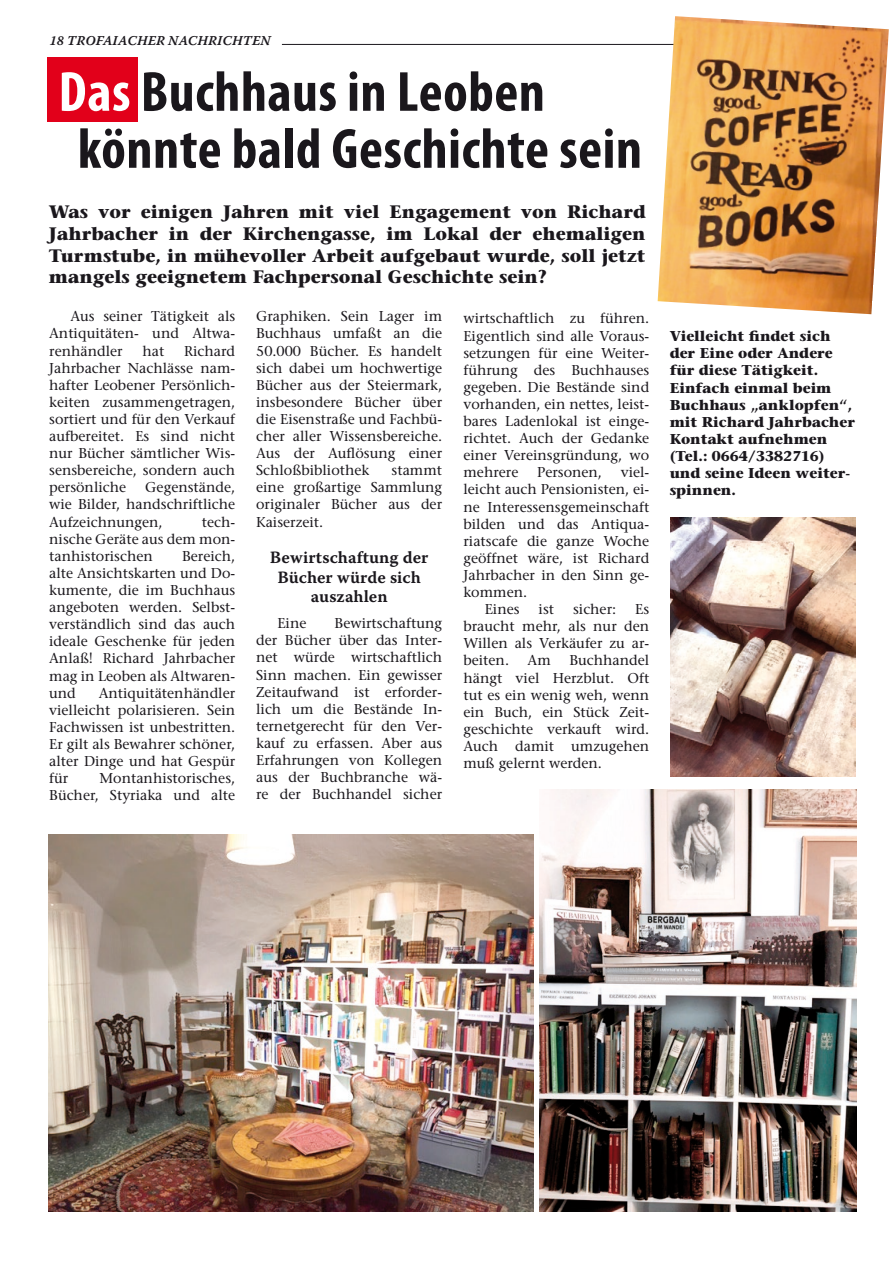
<style>
.page{position:relative;width:893px;height:1263px;background:#fff}
.page>*{position:absolute;margin:0;border:0;box-sizing:border-box;transform-origin:0 0}
.Titel_2{font:700 condensed 57px "Myriad Pro";letter-spacing:.01em;color:#1a171c}
.swt-twxt{font:700 18px/21.6px "Stone Serif";color:#1a171c;text-align:justify}
.titel_B_linfo{font:17.25px/19.5px "Warnock Pro Semibold Capt";color:#1a171c;text-align:center}
.swt-twxt-2{font:14.25px/17.1px "Stone Serif";color:#1a171c;text-align:justify}
.swt-twxt-3{font:700 14.25px/17.1px "Stone Serif";color:#1a171c}
.t1{font:13.5px "Warnock Pro Semibold It Capt";letter-spacing:.01em;color:#1a171c}
.s1{color:#fff}
</style>
<div class="page">
<hr style="left:282px;top:44px;width:575px;height:1px;background:#1a171c">
<div style="left:47px;top:57px;width:90px;height:65px;background:#e2001a"></div>
<img style="left:670px;top:518px;width:186px;height:259px">
<img style="left:540px;top:790px;width:316px;height:422px">
<img style="left:658px;top:16px;width:231px;height:298px">
<img style="left:49px;top:834px;width:485px;height:378px">
<p class="t1" style="left:50px;top:32px;width:222px">18 TROFAIACHER NACHRICHTEN</p>
<p class="Titel_2" style="left:58px;top:56px;width:488px"><span class="s1">Das</span> Buchhaus in Leoben</p>
<p class="Titel_2" style="left:78px;top:113px;width:566px">könnte bald Geschichte sein</p>
<p class="swt-twxt" style="left:49px;top:201px;width:598px">Was vor einigen Jahren mit viel Engagement von Richard Jahrbacher in der Kirchengasse, im Lokal der ehemaligen Turmstube, in mühevoller Arbeit aufgebaut wurde, soll jetzt mangels geeignetem Fachpersonal Geschichte sein?</p>
<p class="swt-twxt-2" style="left:256px;top:308px;width:188px">Graphiken. Sein Lager im Buchhaus umfaßt an die 50.000 Bücher. Es handelt sich dabei um hochwertige Bücher aus der Steiermark, insbesondere Bücher über die Eisenstraße und Fachbü&shy;cher aller Wissensbereiche.<br>Aus der Auflösung einer Schloßbibliothek</p>
<p class="swt-twxt-2" style="left:49px;top:308px;width:188px;text-indent:21px">Aus seiner Tätigkeit als Antiquitäten- und Altwa&shy;renhändler</p>
<p class="swt-twxt-2" style="left:463px;top:310px;width:187px">wirtschaftlich zu führen.<br>Eigentlich sind alle Voraus&shy;setzungen für eine Weiter&shy;führung des Buchhauses gegeben. Die Bestände sind vorhanden, ein nettes, leist&shy;bares Ladenlokal ist einge&shy;richtet. Auch der Gedanke einer Vereinsgründung, wo mehrere</p>
<p class="swt-twxt-2" style="left:49px;top:342px;width:188px;text-indent:135px">Richard Jahrbacher Nachlässe nam&shy;hafter Leobener Persönlich&shy;keiten zusammengetragen, sortiert und für den Verkauf aufbereitet. Es sind nicht nur Bücher sämtlicher Wis&shy;sensbereiche, sondern auch persönliche</p>
<p class="swt-twxt-2" style="left:142px;top:342px;width:23px">hat</p>
<p class="swt-twxt-2" style="left:256px;top:462px;width:188px;text-indent:135px">stammt eine großartige Sammlung originaler Bücher aus der Kaiserzeit.</p>
<p class="titel_B_linfo" style="left:270px;top:547px;width:160px">Bewirtschaftung der<br>Bücher würde sich auszahlen</p>
<p class="swt-twxt-2" style="left:277px;top:615px;width:31px">Eine</p>
<p class="swt-twxt-2" style="left:463px;top:464px;width:187px;text-indent:157px">viel&shy;leicht auch Pensionisten, ei&shy;ne Interessensgemeinschaft bilden und das Antiqua&shy;riatscafe die ganze Woche geöffnet wäre, ist Richard Jahrbacher in den Sinn ge&shy;kommen.</p>
<p class="swt-twxt-2" style="left:485px;top:600px;width:36px">Eines</p>
<p class="swt-twxt-2" style="left:539px;top:600px;width:17px">ist</p>
<p class="swt-twxt-2" style="left:573px;top:600px;width:45px">sicher:</p>
<p class="swt-twxt-2" style="left:537px;top:464px;width:66px">Personen,</p>
<p class="swt-twxt-2" style="left:49px;top:479px;width:188px;text-indent:96px">Gegenstände, wie Bilder, handschriftliche Aufzeichnungen,</p>
<p class="swt-twxt-2" style="left:49px;top:513px;width:188px;text-indent:153px">tech&shy;nische Geräte aus dem mon&shy;tanhistorischen</p>
<p class="swt-twxt-2" style="left:49px;top:547px;width:188px;text-indent:133px">Bereich, alte Ansichtskarten und Do&shy;kumente, die im Buchhaus angeboten werden. Selbst&shy;verständlich sind das auch ideale Geschenke für jeden Anlaß! Richard Jahrbacher mag in Leoben als Altwaren&shy;und</p>
<p class="swt-twxt-2" style="left:463px;top:600px;width:187px;text-indent:172px">Es braucht mehr, als nur den Willen als Verkäufer zu ar&shy;beiten.</p>
<p class="swt-twxt-2" style="left:256px;top:615px;width:188px;text-indent:78px">Bewirtschaftung der Bücher über das Inter&shy;net würde wirtschaftlich Sinn machen. Ein gewisser Zeitaufwand ist erforder&shy;lich um die Bestände In&shy;ternetgerecht für den Ver&shy;kauf zu erfassen. Aber aus Erfahrungen von Kollegen aus der Buchbranche wä&shy;re der Buchhandel sicher</p>
<p class="swt-twxt-2" style="left:463px;top:652px;width:187px;text-indent:106px">Buchhandel hängt viel Herzblut. Oft tut es ein wenig weh, wenn ein Buch, ein Stück Zeit&shy;geschichte verkauft wird.<br>Auch damit umzugehen muß gelernt werden.</p>
<p class="swt-twxt-2" style="left:528px;top:652px;width:25px">Am</p>
<p class="swt-twxt-2" style="left:49px;top:684px;width:188px;text-indent:50px">Antiquitätenhändler vielleicht polarisieren. Sein Fachwissen ist unbestritten.<br>Er gilt als Bewahrer schöner, alter Dinge und hat Gespür für</p>
<p class="swt-twxt-2" style="left:49px;top:769px;width:188px;text-align:right">Montanhistorisches,<br>Bücher, Styriaka und alte</p>
<p class="swt-twxt-3" style="left:670px;top:327px;width:187px">Vielleicht findet sich der Eine oder Andere für diese Tätigkeit.<br>Einfach einmal beim<br>Buchhaus „anklopfen“, mit Richard Jahrbacher<br>Kontakt aufnehmen (Tel.: 0664/3382716) und seine Ideen weiter&shy;spinnen.</p>
</div>
